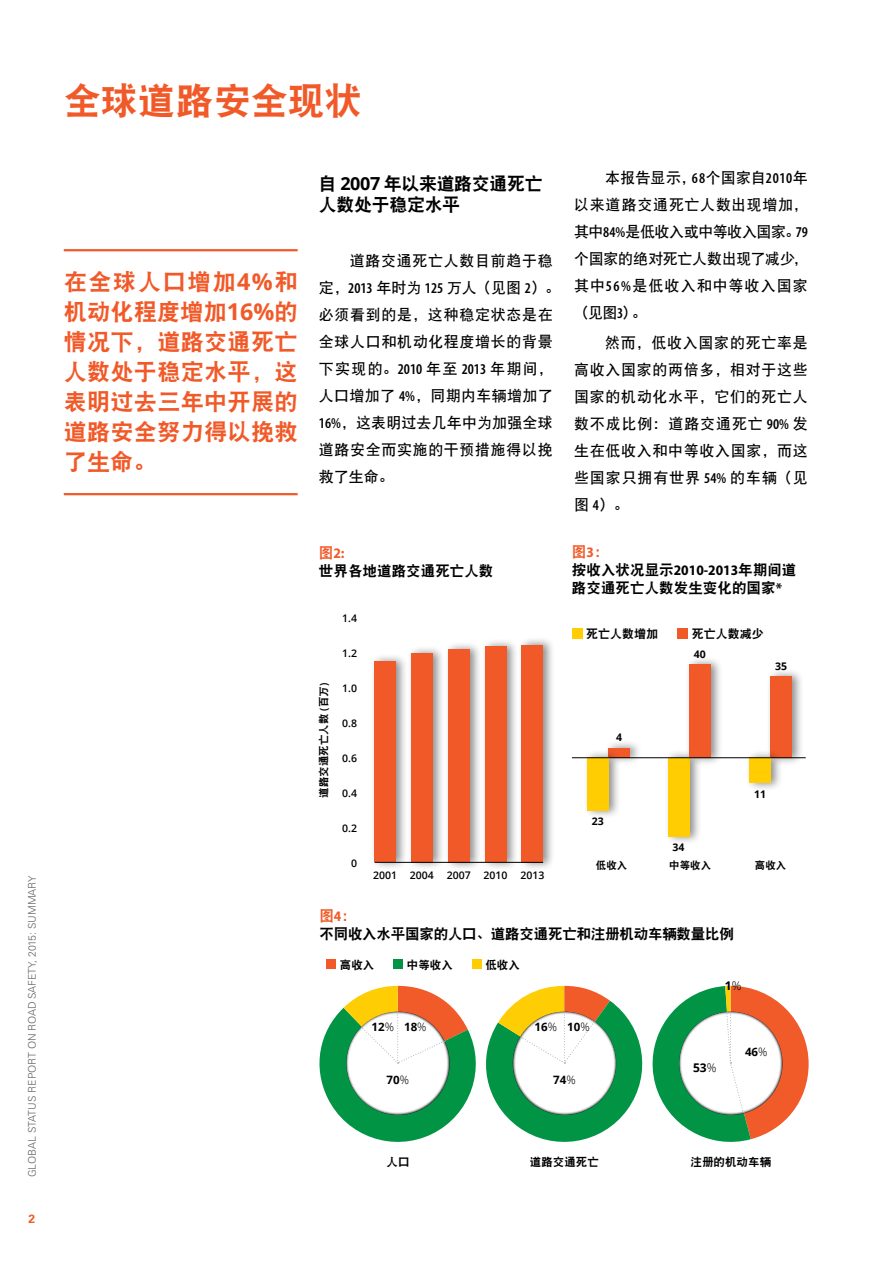
<style>
.page{position:relative;width:893px;height:1263px;background:#fff}
.page>*{position:absolute;margin:0;border:0;box-sizing:border-box;transform-origin:0 0}
.t1{font:37.5px "DFP Hei W9";letter-spacing:-.01em;color:#f15a28}
.t2{font:23.25px/30px "DFP Hei W9";letter-spacing:.005em;color:#f15a28;text-align:justify}
.t3{font:18px/21px "DFP Hei W9";letter-spacing:-.02em;color:#000}
.t4{font:15px/27px "DFP Hei W7";letter-spacing:.04em;color:#000;text-align:justify}
.t5{font:14.55px/18px "DFP Hei W9";color:#000}
.t6{font:14.55px/18px "DFP Hei W9";letter-spacing:-.02em;color:#000}
.t7{font:700 semi-condensed 14.55px "Myriad Pro";color:#f15a28}
.t8{font:12px "DFP Hei W9";color:#000}
.t9{font:700 12px "Open Sans";color:#000}
.t10{font:700 12px "Univers LT Std";color:#f15a28}
.t11{font:11.55px "DFP Hei W9";color:#000}
.t12{font:700 11.55px "Open Sans";color:#000}
.t13{font:300 10.5px "Univers LT Std";color:#626466}
.t14{font:600 10.5px "Open Sans";color:#000}
.t15{font:10.5px "DFP Hei W9";color:#000}
.t16{font:700 10.5px "Open Sans";color:#000}
.s1{font-family:"Open Sans";font-weight:700}
.s2{font-family:"Myriad Pro";font-weight:600;font-stretch:condensed}
.s3{font-family:"DFP Hei W9";font-weight:400;font-stretch:normal}
.s4{font-family:"Open Sans";font-weight:600}
.s5{color:#f15a28}
.s6{font-family:"Myriad Pro";font-weight:700;font-stretch:semi-condensed;color:#f15a28}
.s7{font-family:"Myriad Pro";font-weight:700;font-stretch:semi-condensed}
.s8{font-weight:300}
</style>
<div class="page">
<hr style="left:64px;top:249px;width:234px;height:2px;background:#f15a28">
<hr style="left:64px;top:493px;width:234px;height:2px;background:#f15a28">
<div style="left:371px;top:653px;width:37px;height:217px;background:#000;opacity:.45"></div>
<div style="left:375px;top:662px;width:21px;height:200px;background:#f15a28"></div>
<div style="left:407px;top:645px;width:38px;height:225px;background:#000;opacity:.45"></div>
<div style="left:411px;top:653px;width:21px;height:209px;background:#f15a28"></div>
<div style="left:444px;top:641px;width:38px;height:230px;background:#000;opacity:.45"></div>
<div style="left:448px;top:649px;width:21px;height:213px;background:#f15a28"></div>
<div style="left:481px;top:638px;width:38px;height:233px;background:#000;opacity:.45"></div>
<div style="left:485px;top:646px;width:21px;height:216px;background:#f15a28"></div>
<div style="left:518px;top:636px;width:38px;height:235px;background:#000;opacity:.45"></div>
<div style="left:522px;top:645px;width:21px;height:217px;background:#f15a28"></div>
<hr style="left:375px;top:862px;width:168px;height:1px;background:#000">
<div style="left:604px;top:740px;width:38px;height:25px;background:#000;opacity:.45"></div>
<div style="left:608px;top:748px;width:22px;height:9px;background:#f15a28"></div>
<div style="left:583px;top:749px;width:38px;height:70px;background:#000;opacity:.45"></div>
<div style="left:587px;top:757px;width:21px;height:54px;background:#ffcd01"></div>
<div style="left:572px;top:628px;width:10px;height:10px;background:#ffcd01"></div>
<div style="left:678px;top:628px;width:10px;height:10px;background:#f15a28"></div>
<div style="left:664px;top:749px;width:38px;height:96px;background:#000;opacity:.45"></div>
<div style="left:668px;top:758px;width:21px;height:78px;background:#ffcd01"></div>
<div style="left:685px;top:656px;width:38px;height:110px;background:#000;opacity:.45"></div>
<div style="left:689px;top:664px;width:21px;height:94px;background:#f15a28"></div>
<div style="left:767px;top:669px;width:37px;height:97px;background:#000;opacity:.45"></div>
<div style="left:771px;top:677px;width:21px;height:81px;background:#f15a28"></div>
<div style="left:745px;top:749px;width:38px;height:42px;background:#000;opacity:.45"></div>
<div style="left:749px;top:757px;width:22px;height:26px;background:#ffcd01"></div>
<hr style="left:572px;top:757px;width:234px;height:1px;background:#000">
<svg style="left:319px;top:986px;width:490px;height:156px"></svg>
<div style="left:326px;top:959px;width:10px;height:10px;background:#f15a28"></div>
<div style="left:393px;top:959px;width:10px;height:10px;background:#009444"></div>
<div style="left:472px;top:959px;width:10px;height:10px;background:#ffcd01"></div>
<p class="t13" style="left:26px;top:1177px;width:303px;rotate:-90deg">GLOBAL STATUS REPORT ON ROAD SAFETY, 2015: SUMMARY</p>
<p class="t10" style="left:29px;top:1212px;width:8px">2</p>
<h1 class="t1" style="left:64px;top:80px;width:300px">全球道路安全现状</h1>
<h2 class="t2" style="left:64px;top:266px;width:235px">在全球人口增加<span class="s1">4%</span>和机动化程度增加<span class="s1">16%</span>的情况下，道路交通死亡人数处于稳定水平，这表明过去三年中开展的道路安全努力得以挽救了生命。</h2>
<p class="t3" style="left:319px;top:173px;width:225px">自 <span class="s1">2007</span> 年以来道路交通死亡人数处于稳定水平</p>
<p class="t4" style="left:319px;top:247px;width:243px;text-align:left;text-indent:31px">道路交通死亡人数目前趋于稳定，<span class="s2">2013</span> 年时为 <span class="s2">125</span> 万人（见图 <span class="s2">2</span>）。必须看到的是，这种稳定状态是在全球人口和机动化程度增长的背景下实现的。<span class="s2">2010</span> 年至 <span class="s2">2013</span> 年期间，人口增加了 <span class="s2">4%</span>，同期内车辆增加了<br><span class="s2">16%</span>，这表明过去几年中为加强全球道路安全而实施的干预措施得以挽救了生命。</p>
<p class="t7" style="left:319px;top:545px;width:27px"><span class="s3">图</span>2:</p>
<p class="t5" style="left:319px;top:561px;width:176px">世界各地道路交通死亡人数</p>
<p class="t14" style="left:342px;top:611px;width:16px">1.4</p>
<p class="t15" style="left:318px;top:797px;width:116px;rotate:-90deg">道路交通死亡人数 <span class="s4">(</span>百万<span class="s4">)</span></p>
<p class="t14" style="left:342px;top:646px;width:16px">1.2</p>
<p class="t14" style="left:342px;top:681px;width:16px">1.0</p>
<p class="t14" style="left:342px;top:716px;width:16px">0.8</p>
<p class="t14" style="left:342px;top:751px;width:16px">0.6</p>
<p class="t14" style="left:342px;top:786px;width:16px">0.4</p>
<p class="t14" style="left:342px;top:821px;width:16px">0.2</p>
<p class="t4" style="left:574px;top:164px;width:235px;text-indent:31px">本报告显示，<span class="s2">68</span>个国家自<span class="s2">2010</span>年以来道路交通死亡人数出现增加，其中<span class="s2">84%</span>是低收入或中等收入国家。<span class="s2">79</span>个国家的绝对死亡人数出现了减少，其中<span class="s2">56%</span>是低收入和中等收入国家（见图<span class="s2">3</span>）。</p>
<p class="t4" style="left:574px;top:329px;width:235px;text-indent:31px">然而，低收入国家的死亡率是高收入国家的两倍多，相对于这些国家的机动化水平，它们的死亡人数不成比例：道路交通死亡 <span class="s2">90%</span> 发生在低收入和中等收入国家，而这些国家只拥有世界 <span class="s2">54%</span> 的车辆（见图 <span class="s2">4</span>）。</p>
<p class="t5" style="left:572px;top:543px;width:226px"><span class="s5">图</span><span class="s6">3</span><span class="s5">：<br></span>按收入状况显示<span class="s7">2010-2013</span>年期间道路交通死亡人数发生变化的国家<span class="s7">*</span></p>
<p class="t8" style="left:586px;top:628px;width:73px">死亡人数增加</p>
<p class="t8" style="left:692px;top:628px;width:73px">死亡人数减少</p>
<p class="t16" style="left:616px;top:730px;width:7px">4</p>
<p class="t16" style="left:592px;top:814px;width:13px">23</p>
<p class="t16" style="left:694px;top:647px;width:13px">40</p>
<p class="t16" style="left:673px;top:840px;width:13px">34</p>
<p class="t16" style="left:775px;top:659px;width:13px">35</p>
<p class="t16" style="left:754px;top:787px;width:13px">11</p>
<p class="t14" style="left:351px;top:855px;width:7px">0</p>
<p class="t15" style="left:596px;top:860px;width:33px">低收入</p>
<p class="t15" style="left:755px;top:860px;width:33px">高收入</p>
<p class="t6" style="left:319px;top:906px;width:416px"><span class="s5">图</span><span class="s6">4</span><span class="s5">：<br></span>不同收入水平国家的人口、道路交通死亡和注册机动车辆数量比例</p>
<p class="t15" style="left:669px;top:860px;width:43px">中等收入</p>
<p class="t14" style="left:373px;top:868px;width:173px">2001 2004 2007 2010 2013</p>
<p class="t11" style="left:340px;top:959px;width:36px">高收入</p>
<p class="t11" style="left:407px;top:959px;width:48px">中等收入</p>
<p class="t11" style="left:485px;top:959px;width:36px">低收入</p>
<p class="t9" style="left:725px;top:977px;width:18px">1<span class="s8">%</span></p>
<p class="t12" style="left:372px;top:1018px;width:57px">12<span class="s8">%</span> 18<span class="s8">%</span></p>
<p class="t12" style="left:535px;top:1018px;width:57px">16<span class="s8">%</span> 10<span class="s8">%</span></p>
<p class="t12" style="left:745px;top:1043px;width:24px">46<span class="s8">%</span></p>
<p class="t9" style="left:693px;top:1059px;width:25px">53<span class="s8">%</span></p>
<p class="t12" style="left:386px;top:1072px;width:24px">70<span class="s8">%</span></p>
<p class="t12" style="left:553px;top:1072px;width:24px">74<span class="s8">%</span></p>
<p class="t11" style="left:386px;top:1155px;width:25px">人口</p>
<p class="t11" style="left:530px;top:1155px;width:71px">道路交通死亡</p>
<p class="t11" style="left:691px;top:1155px;width:82px">注册的机动车辆</p>
</div>
